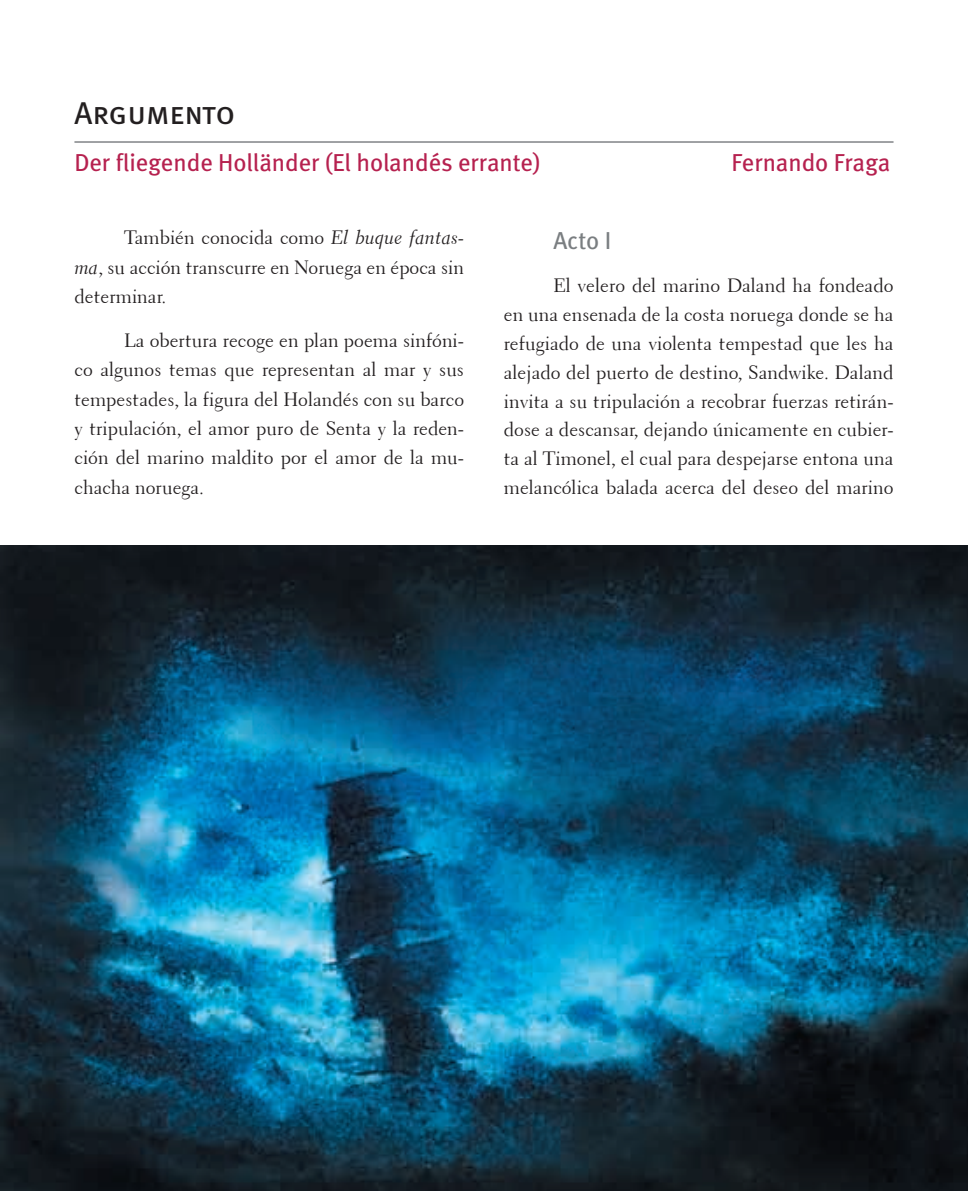
<style>
.page{position:relative;width:968px;height:1191px;background:#fff}
.page>*{position:absolute;margin:0;border:0;box-sizing:border-box;transform-origin:0 0}
.t1{font:31.5px "Meta Book Caps";color:#231f20}
.t2{font:24.5px "Meta";color:#b6214f}
.t3{font:24.5px "Meta";color:#7a7e81}
.t4{font:19.25px/29.4px "Transitional 521 BT Roman A";color:#231f20;text-align:justify}
.s1{font-family:"Transitional 521 BT Cursive A"}
</style>
<div class="page">
<hr style="left:74px;top:141px;width:819px;height:2px;background:#939598">
<img style="left:0;top:546px;width:967px;height:645px">
<h1 class="t1" style="left:74px;top:95px;width:162px">Argumento</h1>
<p class="t2" style="left:74px;top:148px;width:467px">Der fliegende Holländer (El holandés errante)</p>
<p class="t2" style="left:731px;top:148px;width:160px">Fernando Fraga</p>
<p class="t4" style="left:74px;top:223px;width:391px;text-indent:50px">También conocida como <span class="s1">El buque fantas&shy;ma</span>, su acción transcurre en Noruega en época sin determinar.</p>
<p class="t4" style="left:74px;top:326px;width:391px;text-indent:50px">La obertura recoge en plan poema sinfóni&shy;co algunos temas que representan al mar y sus tempestades, la figura del Holandés con su barco y tripulación, el amor puro de Senta y la reden&shy;ción del marino maldito por el amor de la mu&shy;chacha noruega.</p>
<p class="t3" style="left:553px;top:226px;width:59px">Acto I</p>
<p class="t4" style="left:504px;top:272px;width:391px;line-height:28.7px;text-indent:50px">El velero del marino Daland ha fondeado en una ensenada de la costa noruega donde se ha refugiado de una violenta tempestad que les ha alejado del puerto de destino, Sandwike. Daland invita a su tripulación a recobrar fuerzas retirán&shy;dose a descansar, dejando únicamente en cubier&shy;ta al Timonel, el cual para despejarse entona una melancólica balada acerca del deseo del marino</p>
</div>
